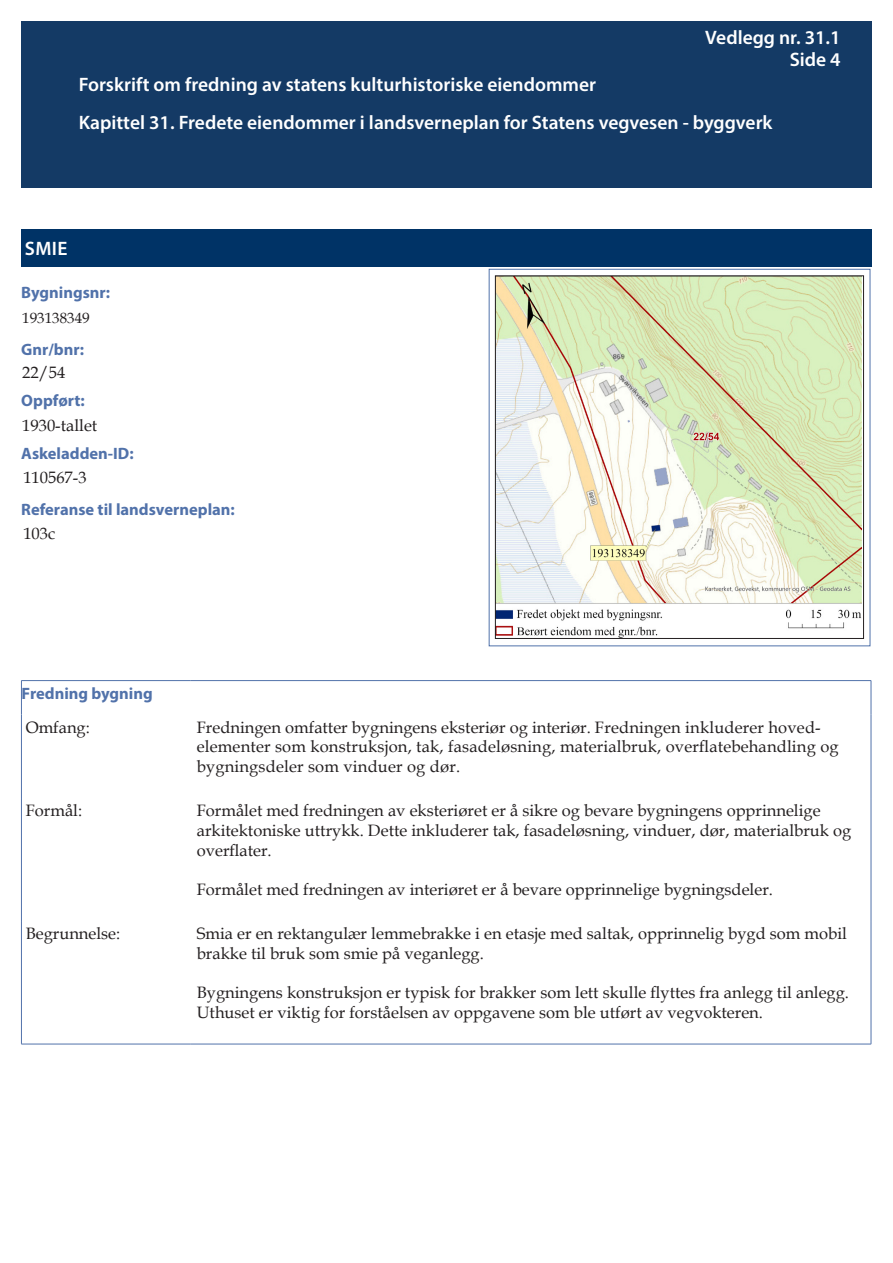
<style>
.page{position:relative;width:893px;height:1263px;background:#fff}
.page>*{position:absolute;margin:0;border:0;box-sizing:border-box;transform-origin:0 0}
.Overskrift_1_MyrPro{font:600 19.5px "Myriad Pro";color:#fff}
.Tekst_-_data_11{font:16.5px/19.8px "Book Antiqua";color:#231f20}
.Overskrift_2_MyrPro{font:700 16.5px "Myriad Pro";color:#5172aa}
.Tekst_-_data_10{font:15px "Book Antiqua";color:#231f20}
</style>
<div class="page">
<div style="left:21px;top:21px;width:851px;height:167px;background:#143a65"></div>
<div style="left:21px;top:230px;width:851px;height:37px;background:#036"></div>
<hr style="left:21px;top:680px;width:170px;height:1px;background:#5172aa">
<hr style="left:21px;top:681px;width:1px;height:34px;background:#5172aa">
<hr style="left:191px;top:680px;width:680px;height:1px;background:#5172aa">
<hr style="left:871px;top:681px;width:1px;height:34px;background:#5172aa">
<hr style="left:21px;top:715px;width:1px;height:83px;background:#5172aa">
<hr style="left:871px;top:715px;width:1px;height:83px;background:#5172aa">
<hr style="left:21px;top:798px;width:1px;height:123px;background:#5172aa">
<hr style="left:871px;top:798px;width:1px;height:123px;background:#5172aa">
<hr style="left:21px;top:921px;width:1px;height:123px;background:#5172aa">
<hr style="left:871px;top:921px;width:1px;height:123px;background:#5172aa">
<hr style="left:21px;top:1044px;width:170px;height:1px;background:#5172aa">
<hr style="left:191px;top:1044px;width:680px;height:1px;background:#5172aa">
<div style="left:489px;top:269px;width:381px;height:377px;border:1px solid #5172aa"></div>
<img style="left:497px;top:278px;width:365px;height:359px">
<div style="left:495px;top:276px;width:369px;height:363px;border:1px solid #231f20"></div>
<p class="Overskrift_1_MyrPro" style="left:705px;top:25px;width:137px">Vedlegg nr. 31.1</p>
<p class="Overskrift_1_MyrPro" style="left:79px;top:72px;width:519px">Forskrift om fredning av statens kulturhistoriske eiendommer</p>
<p class="Overskrift_1_MyrPro" style="left:79px;top:110px;width:695px">Kapittel 31. Fredete eiendommer i landsverneplan for Statens vegvesen - byggverk</p>
<p class="Overskrift_1_MyrPro" style="left:790px;top:47px;width:52px">Side 4</p>
<p class="Overskrift_1_MyrPro" style="left:25px;top:236px;width:44px">SMIE</p>
<p class="Overskrift_2_MyrPro" style="left:21px;top:282px;width:90px">Bygningsnr:</p>
<p class="Tekst_-_data_10" style="left:22px;top:308px;width:69px">193138349</p>
<p class="Overskrift_2_MyrPro" style="left:21px;top:338px;width:64px">Gnr/bnr:</p>
<p class="Tekst_-_data_11" style="left:22px;top:362px;width:44px">22/54</p>
<p class="Overskrift_2_MyrPro" style="left:21px;top:390px;width:65px">Oppført:</p>
<p class="Tekst_-_data_11" style="left:22px;top:415px;width:77px">1930-tallet</p>
<p class="Overskrift_2_MyrPro" style="left:21px;top:443px;width:114px">Askeladden-ID:</p>
<p class="Tekst_-_data_11" style="left:23px;top:467px;width:65px">110567-3</p>
<p class="Overskrift_2_MyrPro" style="left:21px;top:499px;width:215px">Referanse til landsverneplan:</p>
<p class="Tekst_-_data_11" style="left:23px;top:523px;width:34px">103c</p>
<p class="Overskrift_2_MyrPro" style="left:22px;top:683px;width:133px">Fredning bygning</p>
<p class="Tekst_-_data_11" style="left:26px;top:717px;width:66px">Omfang:</p>
<p class="Tekst_-_data_11" style="left:197px;top:717px;width:625px">Fredningen omfatter bygningens eksteriør og interiør. Fredningen inkluderer hoved-</p>
<p class="Tekst_-_data_11" style="left:197px;top:736px;width:643px">elementer som konstruksjon, tak, fasadeløsning, materialbruk, overflatebehandling og bygningsdeler som vinduer og dør.</p>
<p class="Tekst_-_data_11" style="left:26px;top:800px;width:58px">Formål:</p>
<p class="Tekst_-_data_11" style="left:197px;top:800px;width:656px">Formålet med fredningen av eksteriøret er å sikre og bevare bygningens opprinnelige arkitektoniske uttrykk. Dette inkluderer tak, fasadeløsning, vinduer, dør, materialbruk og overflater.</p>
<p class="Tekst_-_data_11" style="left:197px;top:879px;width:578px">Formålet med fredningen av interiøret er å bevare opprinnelige bygningsdeler.</p>
<p class="Tekst_-_data_11" style="left:26px;top:923px;width:96px">Begrunnelse:</p>
<p class="Tekst_-_data_11" style="left:197px;top:923px;width:652px">Smia er en rektangulær lemmebrakke i en etasje med saltak, opprinnelig bygd som mobil brakke til bruk som smie på veganlegg.</p>
<p class="Tekst_-_data_11" style="left:197px;top:982px;width:654px">Bygningens konstruksjon er typisk for brakker som lett skulle flyttes fra anlegg til anlegg.<br>Uthuset er viktig for forståelsen av oppgavene som ble utført av vegvokteren.</p>
</div>
